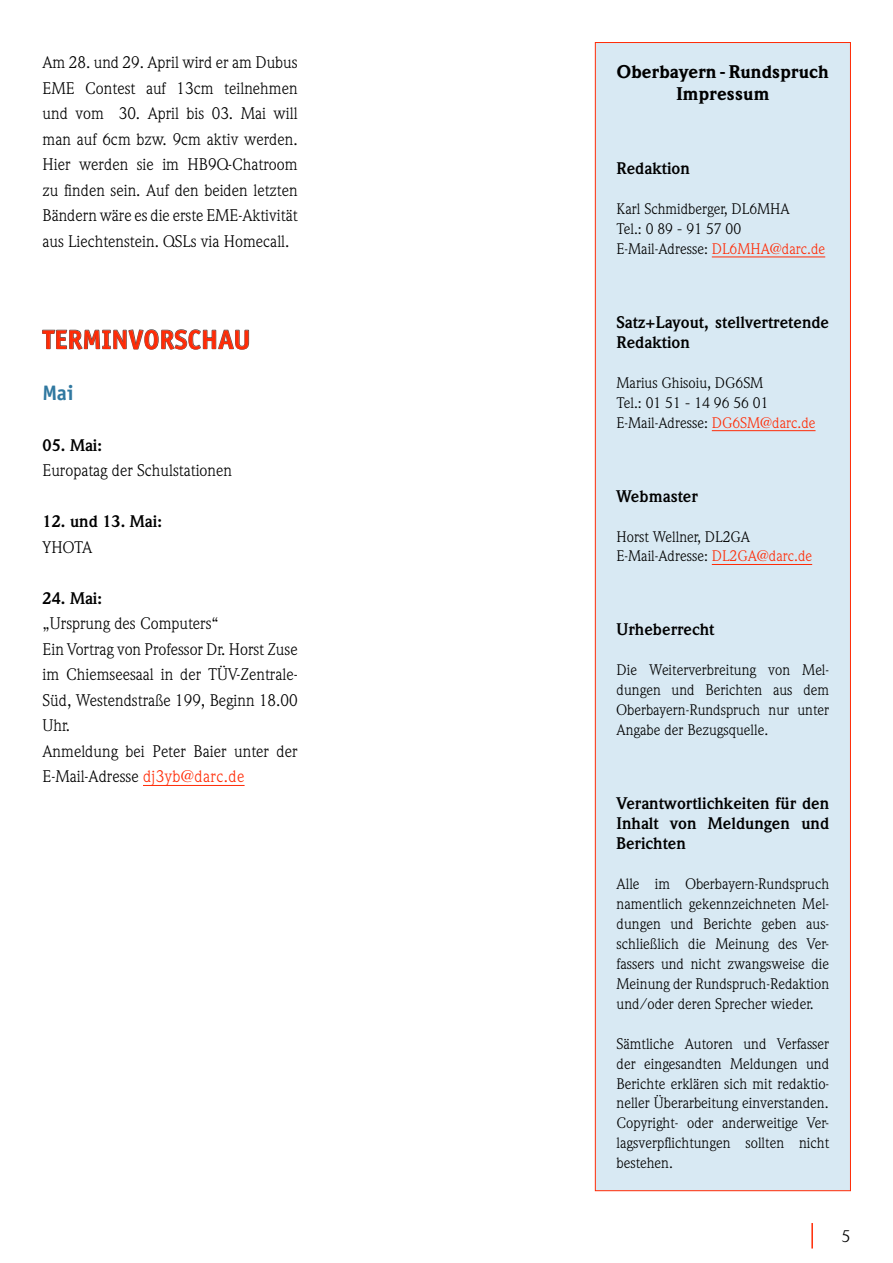
<style>
.page{position:relative;width:893px;height:1263px;background:#fff}
.page>*{position:absolute;margin:0;border:0;box-sizing:border-box;transform-origin:0 0}
.t1{font:700 27px "Officina Sans LT";color:#ff2b06}
.t2{font:700 21px "Officina Sans LT";color:#3078a0}
.t3{font:900 18px/22.5px "Weidemann LT";letter-spacing:.01em;color:#000;text-align:center}
.t4{font:16.5px/25.5px "Weidemann LT";color:#000;text-align:justify}
.t5{font:700 16.5px/20px "Weidemann LT";color:#000}
.t6{font:15px/20px "Weidemann LT";color:#000}
.s1{color:#ff2b06}
</style>
<div class="page">
<hr style="left:811px;top:1223px;width:2px;height:25px;background:#ff2b06">
<hr style="left:143px;top:785px;width:102px;height:1px;background:#ff2b06">
<svg style="left:42px;top:329px;width:207px;height:21px"></svg>
<div style="left:595px;top:42px;width:256px;height:1149px;background:#d8e9f3;border:1px solid #ff2b06"></div>
<hr style="left:712px;top:257px;width:113px;height:1px;background:#ff2b06">
<hr style="left:712px;top:430px;width:103px;height:1px;background:#ff2b06">
<hr style="left:712px;top:564px;width:100px;height:1px;background:#ff2b06">
<p class="t4" style="left:43px;top:49px;width:257px">Am 28. und 29. April wird er am Dubus EME Contest auf 13cm teilnehmen und vom 30. April bis 03. Mai will man auf 6cm bzw. 9cm aktiv werden.<br>Hier werden sie im HB9Q-Chatroom zu finden sein. Auf den beiden letzten Bändern wäre es die erste EME-Aktivität aus Liechtenstein. QSLs via Homecall.</p>
<h1 class="t1" style="left:43px;top:323px;width:210px">TERMINVORSCHAU</h1>
<h2 class="t2" style="left:43px;top:379px;width:33px">Mai</h2>
<p class="t5" style="left:43px;top:435px;width:61px">05. Mai:</p>
<p class="t4" style="left:43px;top:458px;width:191px">Europatag der Schulstationen</p>
<p class="t5" style="left:43px;top:512px;width:121px">12. und 13. Mai:</p>
<p class="t4" style="left:43px;top:534px;width:51px">YHOTA</p>
<p class="t5" style="left:43px;top:588px;width:61px">24. Mai:</p>
<p class="t4" style="left:43px;top:611px;width:257px;text-align:left">„Ursprung des Computers“<br>Ein Vortrag von Professor Dr. Horst Zuse im Chiemseesaal in der TÜV-Zentrale-<br>Süd, Westendstraße 199, Beginn 18.00<br>Uhr.<br>Anmeldung bei Peter Baier unter der<br>E-Mail-Adresse <span class="s1">dj3yb@darc.de</span></p>
<p class="t3" style="left:617px;top:60px;width:213px">Oberbayern -Rundspruch<br>Impressum</p>
<p class="t5" style="left:617px;top:159px;width:75px">Redaktion</p>
<p class="t6" style="left:617px;top:199px;width:210px">Karl Schmidberger, DL6MHA<br>Tel.: 0 89 - 91 57 00<br>E-Mail-Adresse: <span class="s1">DL6MHA@darc.de</span></p>
<p class="t5" style="left:617px;top:312px;width:214px">Satz+Layout, stellvertretende<br>Redaktion</p>
<p class="t6" style="left:617px;top:372px;width:200px">Marius Ghisoiu, DG6SM<br>Tel.: 01 51 - 14 96 56 01<br>E-Mail-Adresse: <span class="s1">DG6SM@darc.de</span></p>
<p class="t5" style="left:617px;top:486px;width:83px">Webmaster</p>
<p class="t6" style="left:617px;top:526px;width:197px">Horst Wellner, DL2GA<br>E-Mail-Adresse: <span class="s1">DL2GA@darc.de</span></p>
<p class="t5" style="left:617px;top:620px;width:99px">Urheberrecht</p>
<p class="t6" style="left:617px;top:660px;width:214px;text-align:justify">Die Weiterverbreitung von Mel&shy;dungen und Berichten aus dem Oberbayern-Rundspruch nur unter Angabe der Bezugsquelle.</p>
<p class="t5" style="left:617px;top:794px;width:214px;text-align:justify">Verantwortlichkeiten für den Inhalt von Meldungen und Berichten</p>
<p class="t6" style="left:617px;top:874px;width:214px;text-align:justify">Alle im Oberbayern-Rundspruch namentlich gekennzeichneten Mel&shy;dungen und Berichte geben aus&shy;schließlich die Meinung des Ver&shy;fassers und nicht zwangsweise die Meinung der Rundspruch-Redaktion und/oder deren Sprecher wieder.</p>
<p class="t6" style="left:617px;top:1033px;width:214px;text-align:justify">Sämtliche Autoren und Verfasser der eingesandten Meldungen und Berichte erklären sich mit redaktio&shy;neller Überarbeitung einverstanden.<br>Copyright- oder anderweitige Ver&shy;lagsverpflichtungen sollten nicht bestehen.</p>
<p class="t4" style="left:842px;top:1223px;width:10px">5</p>
</div>
